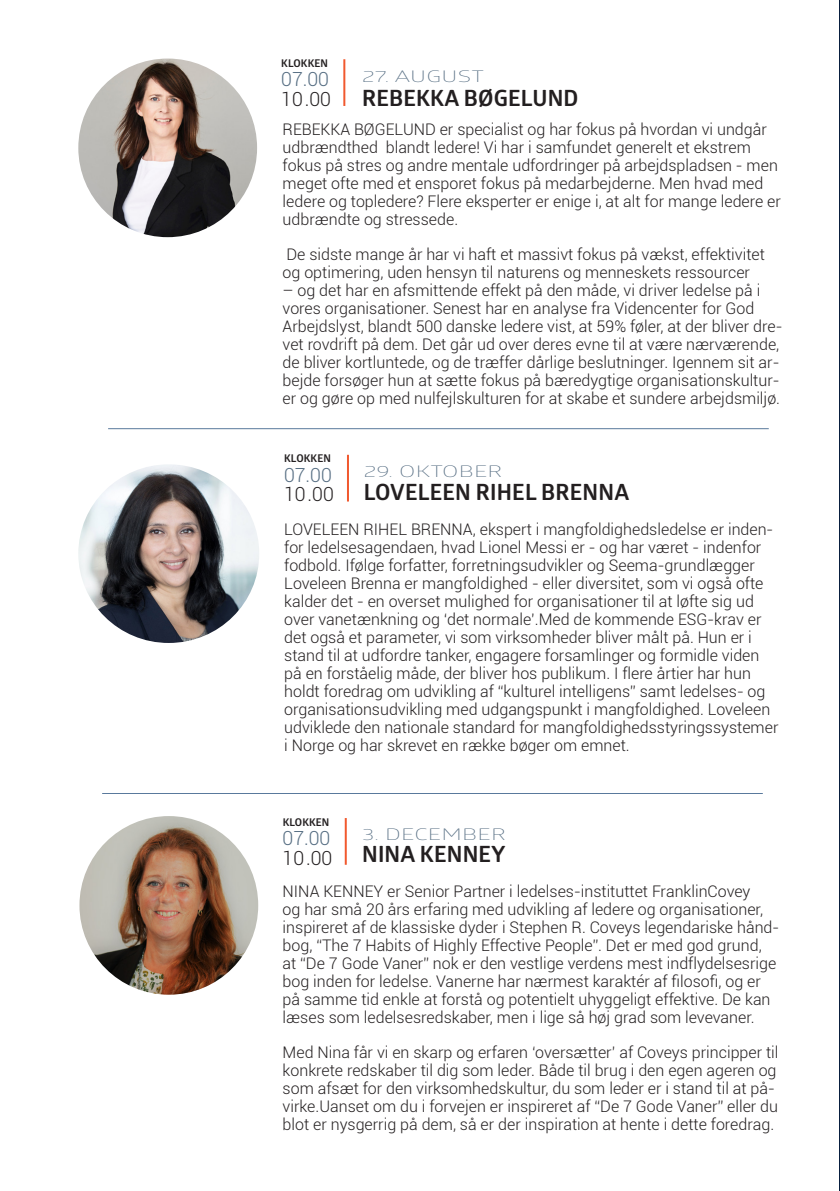
<style>
.page{position:relative;width:840px;height:1191px;background:#fff}
.page>*{position:absolute;margin:0;border:0;box-sizing:border-box;transform-origin:0 0}
.t1{font:700 22.4px "Glober";letter-spacing:.01em;color:#231f20}
.t2{font:300 19.4px "Roboto";color:#556d82}
.t3{font:300 19.4px "Roboto";color:#231f20}
.t4{font:300 16px/18px "Roboto";color:#231f20}
.t5{font:300 16px "Glober";letter-spacing:.01em;color:#556d82;scale:1.5 1}
.t6{font:700 10.6px "Glober";letter-spacing:.01em;color:#231f20}
</style>
<div class="page">
<img style="left:78px;top:59px;width:179px;height:178px;border-radius:89px">
<hr style="left:343px;top:59px;width:2px;height:47px;background:#f1592f">
<img style="left:79px;top:816px;width:179px;height:178px;border-radius:89px">
<hr style="left:344px;top:818px;width:2px;height:46px;background:#f1592f">
<img style="left:78px;top:464px;width:181px;height:179px">
<hr style="left:347px;top:455px;width:2px;height:46px;background:#f1592f">
<hr style="left:108px;top:428px;width:660px;height:1px;background:#59799c">
<hr style="left:102px;top:793px;width:660px;height:1px;background:#59799c">
<hr style="left:838px;top:0;width:1px;height:1191px;background:#081e3e">
<p class="t6" style="left:281px;top:55px;width:48px">KLOKKEN</p>
<p class="t2" style="left:281px;top:66px;width:49px">07.00</p>
<p class="t3" style="left:281px;top:85px;width:51px">10.00</p>
<p class="t5" style="left:362px;top:66px;width:83px">27. AUGUST</p>
<p class="t1" style="left:362px;top:82px;width:218px">REBEKKA BØGELUND</p>
<p class="t4" style="left:282px;top:120px;width:499px">REBEKKA BØGELUND er specialist og har fokus på hvordan vi undgår udbrændthed blandt ledere! Vi har i samfundet generelt et ekstrem fokus på stres og andre mentale udfordringer på arbejdspladsen - men meget ofte med et ensporet fokus på medarbejderne. Men hvad med ledere og topledere? Flere eksperter er enige i, at alt for mange ledere er udbrændte og stressede.</p>
<p class="t4" style="left:282px;top:245px;width:483px">De sidste mange år har vi haft et massivt fokus på vækst, effektivitet og optimering, uden hensyn til naturens og menneskets ressourcer</p>
<p class="t4" style="left:282px;top:281px;width:501px">– og det har en afsmittende effekt på den måde, vi driver ledelse på i vores organisationer. Senest har en analyse fra Videncenter for God Arbejdslyst, blandt 500 danske ledere vist, at 59% føler, at der bliver dre&shy;vet rovdrift på dem. Det går ud over deres evne til at være nærværende, de bliver kortluntede, og de træffer dårlige beslutninger. Igennem sit ar&shy;bejde forsøger hun at sætte fokus på bæredygtige organisationskultur&shy;er og gøre op med nulfejlskulturen for at skabe et sundere arbejdsmiljø.</p>
<p class="t6" style="left:284px;top:451px;width:48px">KLOKKEN</p>
<p class="t2" style="left:284px;top:461px;width:49px">07.00</p>
<p class="t3" style="left:284px;top:481px;width:51px">10.00</p>
<p class="t5" style="left:363px;top:461px;width:94px">29. OKTOBER</p>
<p class="t1" style="left:363px;top:476px;width:267px">LOVELEEN RIHEL BRENNA</p>
<p class="t4" style="left:284px;top:519px;width:495px">LOVELEEN RIHEL BRENNA, ekspert i mangfoldighedsledelse er inden&shy;for ledelsesagendaen, hvad Lionel Messi er - og har været - indenfor fodbold. Ifølge forfatter, forretningsudvikler og Seema-grundlægger Loveleen Brenna er mangfoldighed - eller diversitet, som vi også ofte kalder det - en overset mulighed for organisationer til at løfte sig ud over vanetænkning og ‘det normale’.Med de kommende ESG-krav er det også et parameter, vi som virksomheder bliver målt på. Hun er i stand til at udfordre tanker, engagere forsamlinger og formidle viden på en forståelig måde, der bliver hos publikum. I flere årtier har hun holdt foredrag om udvikling af “kulturel intelligens” samt ledelses- og organisationsudvikling med udgangspunkt i mangfoldighed. Loveleen udviklede den nationale standard for mangfoldighedsstyringssystemer i Norge og har skrevet en række bøger om emnet.</p>
<p class="t6" style="left:282px;top:814px;width:48px">KLOKKEN</p>
<p class="t2" style="left:282px;top:824px;width:49px">07.00</p>
<p class="t3" style="left:282px;top:844px;width:51px">10.00</p>
<p class="t5" style="left:362px;top:823px;width:97px">3. DECEMBER</p>
<p class="t1" style="left:362px;top:838px;width:145px">NINA KENNEY</p>
<p class="t4" style="left:282px;top:882px;width:498px">NINA KENNEY er Senior Partner i ledelses-instituttet FranklinCovey<br>og har små 20 års erfaring med udvikling af ledere og organisationer, inspireret af de klassiske dyder i Stephen R. Coveys legendariske hånd&shy;bog, “The 7 Habits of Highly Effective People”. Det er med god grund, at “De 7 Gode Vaner” nok er den vestlige verdens mest indflydelsesrige bog inden for ledelse. Vanerne har nærmest karaktér af filosofi, og er på samme tid enkle at forstå og potentielt uhyggeligt effektive. De kan læses som ledelsesredskaber, men i lige så høj grad som levevaner.</p>
<p class="t4" style="left:282px;top:1043px;width:497px">Med Nina får vi en skarp og erfaren ‘oversætter’ af Coveys principper til konkrete redskaber til dig som leder. Både til brug i den egen ageren og som afsæt for den virksomhedskultur, du som leder er i stand til at på&shy;virke.Uanset om du i forvejen er inspireret af “De 7 Gode Vaner” eller du blot er nysgerrig på dem, så er der inspiration at hente i dette foredrag.</p>
</div>
